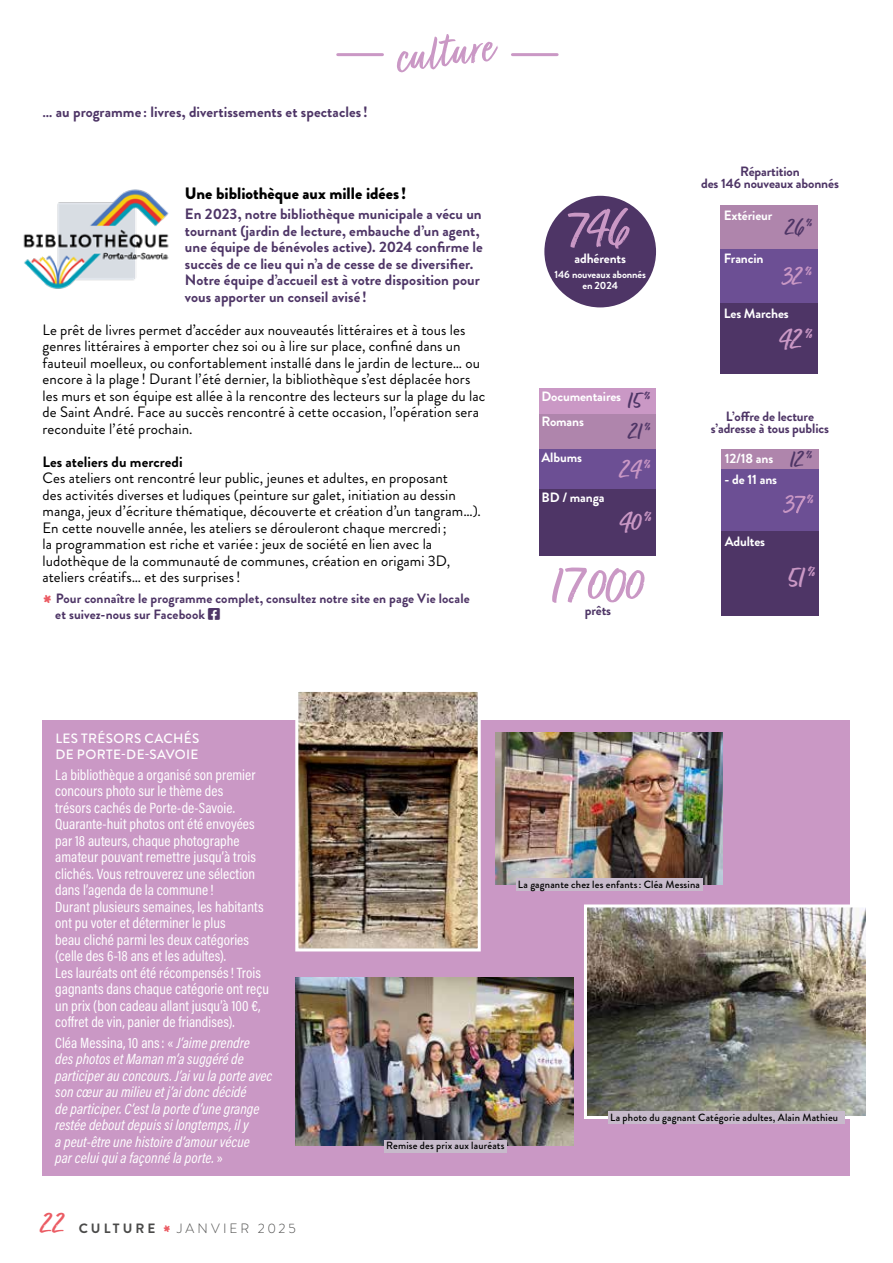
<style>
.page{position:relative;width:893px;height:1263px;background:#fff}
.page>*{position:absolute;margin:0;border:0;box-sizing:border-box;transform-origin:0 0}
.t1{font:54.9px "Turbinado Pro";color:#ca98c5}
.t2{font:53.55px "Turbinado Bold Pro";color:#ca98c5}
.t3{font:36px "Turbinado Bold Pro";color:#eb5c64}
.t4{font:30px "Turbinado Bold Pro";color:#ca98c5}
.t5{font:30px "Turbinado Bold Pro";color:#eb5c64}
.t6{font:27px "Turbinado Bold Pro";color:#ca98c5}
.t7{font:24px "Turbinado Bold Pro";color:#4e3566}
.t8{font:900 16.5px "Brandon Grotesque";color:#000}
.t9{font:15px/16.5px "Brandon Grotesque";letter-spacing:.005em;color:#000}
.t10{font:15px/16.5px "Acumin Pro Cond";letter-spacing:.005em;color:#fff}
.t11{font:700 15px/16.5px "Brandon Grotesque";letter-spacing:.005em;color:#4e3566}
.t12{font:italic 15px/16.5px "Acumin Pro Cond";letter-spacing:.005em;color:#fff}
.t13{font:700 15px "Brandon Grotesque";color:#000}
.t14{font:700 13.5px/12px "Brandon Grotesque";color:#4e3566;text-align:center}
.t15{font:700 13.5px "Brandon Grotesque";letter-spacing:-.01em;color:#fff}
.t16{font:500 13.5px/16.2px "Brandon Grotesque";letter-spacing:.025em;color:#fff}
.t17{font:300 13.5px "Brandon Grotesque";letter-spacing:.225em;color:#4a4a49}
.t18{font:700 13.5px "Brandon Grotesque";letter-spacing:.225em;color:#4a4a49}
.t19{font:500 10.5px "Brandon Grotesque";letter-spacing:.015em;color:#000}
.t20{font:700 10.5px/10.5px "Brandon Grotesque";letter-spacing:-.01em;color:#fff;text-align:center}
.s1{font-style:normal}
</style>
<div class="page">
<hr style="left:512px;top:53px;width:45px;height:3px;background:#ca98c5">
<hr style="left:338px;top:53px;width:44px;height:3px;background:#ca98c5">
<img style="left:23px;top:189px;width:146px;height:100px">
<div style="left:43px;top:720px;width:807px;height:456px;background:#ca98c5"></div>
<img style="left:495px;top:733px;width:228px;height:151px">
<img style="left:295px;top:691px;width:186px;height:261px">
<img style="left:295px;top:977px;width:278px;height:169px">
<div style="left:544px;top:196px;width:112px;height:111px;background:#4e3566;border-radius:50%"></div>
<svg style="left:568px;top:212px;width:22px;height:36px"></svg>
<div style="left:539px;top:488px;width:117px;height:68px;background:#4e3566"></div>
<div style="left:539px;top:448px;width:117px;height:40px;background:#6c4f94"></div>
<div style="left:539px;top:413px;width:117px;height:35px;background:#af85ac"></div>
<div style="left:539px;top:388px;width:117px;height:25px;background:#ca98c5"></div>
<svg style="left:565px;top:567px;width:22px;height:36px"></svg>
<div style="left:721px;top:469px;width:98px;height:62px;background:#6c4f94"></div>
<div style="left:721px;top:449px;width:98px;height:20px;background:#af85ac"></div>
<div style="left:721px;top:531px;width:98px;height:85px;background:#4e3566"></div>
<svg style="left:795px;top:495px;width:10px;height:18px"></svg>
<div style="left:720px;top:249px;width:98px;height:54px;background:#6c4f94"></div>
<div style="left:720px;top:206px;width:98px;height:43px;background:#af85ac"></div>
<div style="left:720px;top:303px;width:98px;height:70px;background:#4e3566"></div>
<div style="left:516px;top:878px;width:186px;height:13px;background:#c7bacb"></div>
<div style="left:384px;top:1140px;width:123px;height:12px;background:#c7bacb"></div>
<img style="left:588px;top:908px;width:277px;height:207px">
<div style="left:584px;top:904px;width:285px;height:215px;border:3px solid #fff"></div>
<div style="left:608px;top:1111px;width:237px;height:13px;background:#c7bacb"></div>
<p class="t11" style="left:42px;top:104px;width:327px">… au programme : livres, divertissements et spectacles!</p>
<h1 class="t1" style="left:392px;top:28px;width:100px;rotate:-7deg">culture</h1>
<p class="t8" style="left:185px;top:181px;width:223px">Une bibliothèque aux mille idées!</p>
<p class="t11" style="left:185px;top:206px;width:299px">En 2023, notre bibliothèque municipale a vécu un tournant (jardin de lecture, embauche d’un agent, une équipe de bénévoles active). 2024 confirme le succès de ce lieu qui n’a de cesse de se diversifier.<br>Notre équipe d’accueil est à votre disposition pour vous apporter un conseil avisé !</p>
<p class="t9" style="left:43px;top:321px;width:444px">Le prêt de livres permet d’accéder aux nouveautés littéraires et à tous les genres littéraires à emporter chez soi ou à lire sur place, confiné dans un fauteuil moelleux, ou confortablement installé dans le jardin de lecture… ou encore à la plage ! Durant l’été dernier, la bibliothèque s’est déplacée hors les murs et son équipe est allée à la rencontre des lecteurs sur la plage du lac de Saint André. Face au succès rencontré à cette occasion, l’opération sera reconduite l’été prochain.</p>
<p class="t13" style="left:43px;top:451px;width:142px">Les ateliers du mercredi</p>
<p class="t9" style="left:43px;top:470px;width:440px">Ces ateliers ont rencontré leur public, jeunes et adultes, en proposant<br>des activités diverses et ludiques (peinture sur galet, initiation au dessin manga, jeux d’écriture thématique, découverte et création d’un tangram…).<br>En cette nouvelle année, les ateliers se dérouleront chaque mercredi;<br>la programmation est riche et variée : jeux de société en lien avec la ludothèque de la communauté de communes, création en origami 3D, ateliers créatifs… et des surprises!</p>
<h3 class="t3" style="left:43px;top:588px;width:12px">*</h3>
<p class="t14" style="left:55px;top:590px;width:416px;line-height:16.2px;text-align:left">Pour connaître le programme complet, consultez notre site en page Vie locale et suivez-nous sur Facebook</p>
<h2 class="t2" style="left:586px;top:198px;width:45px">46</h2>
<p class="t15" style="left:574px;top:249px;width:53px">adhérents</p>
<p class="t20" style="left:554px;top:269px;width:93px">146 nouveaux abonnés en 2024</p>
<h3 class="t7" style="left:628px;top:386px;width:23px">15<sup>%</sup></h3>
<p class="t15" style="left:542px;top:387px;width:81px">Documentaires</p>
<p class="t15" style="left:542px;top:412px;width:44px">Romans</p>
<p class="t15" style="left:542px;top:448px;width:42px">Albums</p>
<p class="t15" style="left:542px;top:487px;width:65px">BD / manga</p>
<h3 class="t7" style="left:629px;top:418px;width:23px">21<sup>%</sup></h3>
<h3 class="t6" style="left:620px;top:454px;width:31px">24<sup>%</sup></h3>
<h3 class="t4" style="left:619px;top:505px;width:33px">40<sup>%</sup></h3>
<h2 class="t2" style="left:552px;top:555px;width:94px">1 000</h2>
<p class="t14" style="left:585px;top:604px;width:28px">prêts</p>
<p class="t14" style="left:701px;top:165px;width:139px">Répartition<br>des 146 nouveaux abonnés</p>
<p class="t15" style="left:724px;top:205px;width:50px">Extérieur</p>
<p class="t15" style="left:724px;top:249px;width:41px">Francin</p>
<h3 class="t7" style="left:786px;top:213px;width:27px">26<sup>%</sup></h3>
<h3 class="t6" style="left:782px;top:261px;width:31px">32<sup>%</sup></h3>
<p class="t15" style="left:724px;top:304px;width:67px">Les Marches</p>
<h3 class="t4" style="left:779px;top:322px;width:35px">42<sup>%</sup></h3>
<p class="t14" style="left:711px;top:410px;width:120px">L’o re de lecture s’adresse à tous publics</p>
<p class="t15" style="left:725px;top:449px;width:50px">12/18 ans</p>
<p class="t15" style="left:724px;top:470px;width:54px">- de 11 ans</p>
<h3 class="t7" style="left:790px;top:446px;width:23px">12<sup>%</sup></h3>
<p class="t15" style="left:725px;top:532px;width:42px">Adultes</p>
<h3 class="t6" style="left:784px;top:489px;width:30px">3 <sup>%</sup></h3>
<h3 class="t4" style="left:788px;top:560px;width:28px">51<sup>%</sup></h3>
<p class="t16" style="left:55px;top:730px;width:146px">LES TRÉSORS CACHÉS<br>DE PORTE-DE-SAVOIE</p>
<p class="t10" style="left:55px;top:766px;width:215px">La bibliothèque a organisé son premier concours photo sur le thème des<br>trésors cachés de Porte-de-Savoie.<br>Quarante-huit photos ont été envoyées par 18 auteurs, chaque photographe amateur pouvant remettre jusqu’à trois clichés. Vous retrouverez une sélection dans l’agenda de la commune !<br>Durant plusieurs semaines, les habitants ont pu voter et déterminer le plus<br>beau cliché parmi les deux catégories (celle des 6-18 ans et les adultes).<br>Les lauréats ont été récompensés! Trois gagnants dans chaque catégorie ont reçu un prix (bon cadeau allant jusqu’à 100 €, coffret de vin, panier de friandises).</p>
<p class="t12" style="left:55px;top:1034px;width:219px"><span class="s1">Cléa Messina, 10 ans: «</span> J’aime prendre<br>des photos et Maman m’a suggéré de participer au concours. J’ai vu la porte avec son cœur au milieu et j’ai donc décidé<br>de participer. C’est la porte d’une grange restée debout depuis si longtemps, il y<br>a peut-être une histoire d’amour vécue<br>par celui qui a façonné la porte. <span class="s1">»</span></p>
<h3 class="t5" style="left:41px;top:1206px;width:25px">22</h3>
<p class="t18" style="left:79px;top:1219px;width:78px">CULTURE</p>
<h3 class="t5" style="left:163px;top:1220px;width:10px">*</h3>
<p class="t17" style="left:177px;top:1219px;width:120px">JANVIER 2025</p>
<p class="t19" style="left:518px;top:877px;width:184px">La gagnante chez les enfants: Cléa Messina</p>
<p class="t19" style="left:386px;top:1138px;width:120px">Remise des prix aux lauréats</p>
<p class="t19" style="left:610px;top:1110px;width:229px">La photo du gagnant Catégorie adultes, Alain Mathieu</p>
</div>
